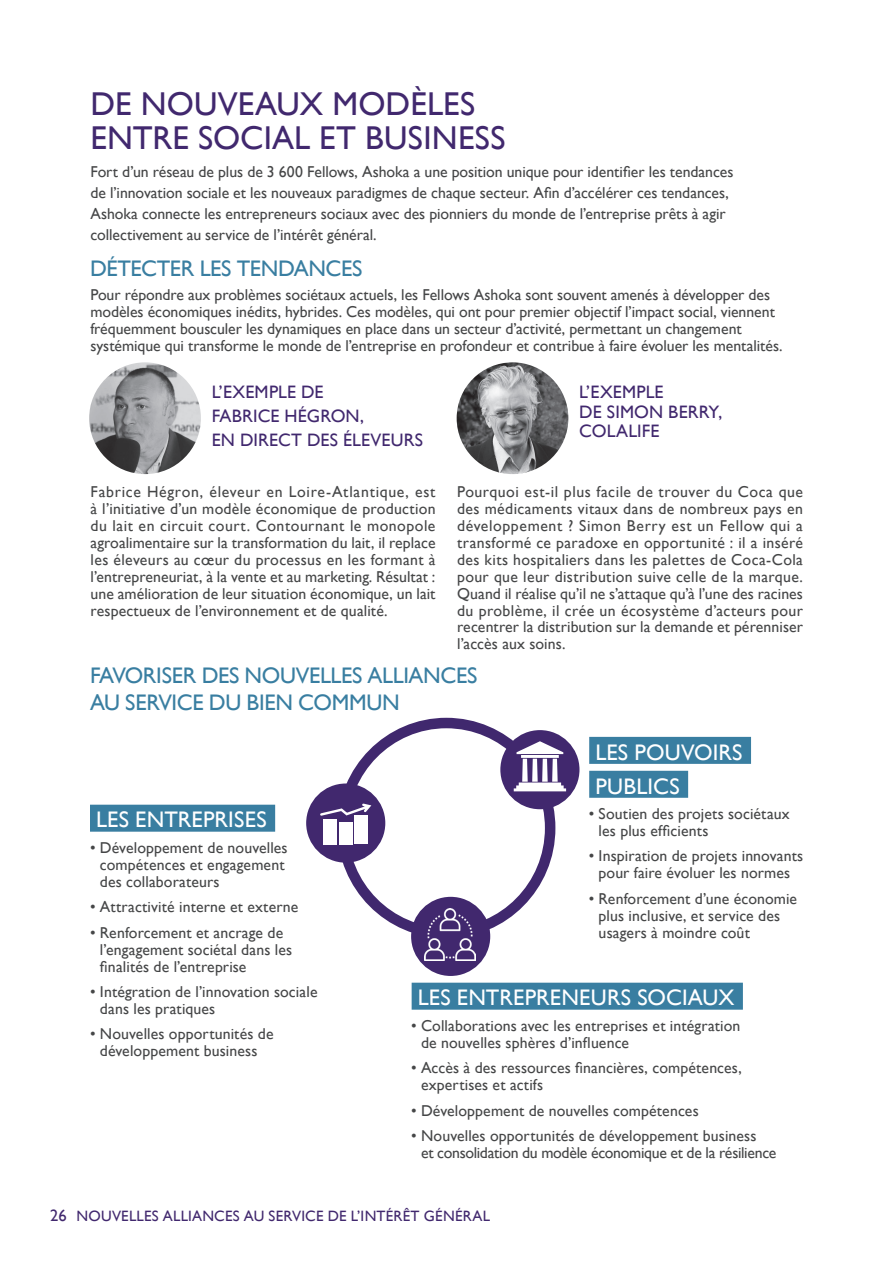
<style>
.page{position:relative;width:893px;height:1263px;background:#fff}
.page>*{position:absolute;margin:0;border:0;box-sizing:border-box;transform-origin:0 0}
.Chapitre{font:33px "Gill Sans";letter-spacing:.005em;color:#41286e}
.sous-titre_light{font:22.5px/27px "Gill Sans";letter-spacing:-.015em;color:#397ea1}
.Chapitre-2{font:22.5px "Gill Sans";letter-spacing:.005em;color:#fff}
.Sous-titre{font:18px/19.5px "Gill Sans";letter-spacing:.005em;color:#41286e}
.Texte{font:15.75px/17px "Gill Sans";letter-spacing:.005em;color:#454647}
.Chapitre-3{font:15.75px/21px "Gill Sans";letter-spacing:-.005em;color:#454647}
.t1{font:15px "Gill Sans";letter-spacing:.015em;color:#41286e}
.s1{font-size:16.5px}
</style>
<div class="page">
<div style="left:337px;top:718px;width:218px;height:220px;border:10px solid #40286e;border-radius:50%"></div>
<div style="left:412px;top:983px;width:331px;height:27px;background:#397ea1"></div>
<div style="left:90px;top:805px;width:185px;height:27px;background:#397ea1"></div>
<div style="left:589px;top:737px;width:162px;height:27px;background:#397ea1"></div>
<div style="left:589px;top:771px;width:99px;height:27px;background:#397ea1"></div>
<div style="left:411px;top:897px;width:79px;height:79px;background:#41286e;border-radius:50%"></div>
<img style="left:424px;top:909px;width:52px;height:51px">
<img style="left:89px;top:362px;width:112px;height:112px;border-radius:56px">
<div style="left:500px;top:730px;width:79px;height:79px;background:#41286e;border-radius:50%"></div>
<svg style="left:514px;top:741px;width:52px;height:50px"></svg>
<div style="left:306px;top:783px;width:79px;height:80px;background:#41286e;border-radius:50%"></div>
<div style="left:355px;top:815px;width:13px;height:29px;background:#fff"></div>
<div style="left:339px;top:822px;width:14px;height:22px;background:#fff"></div>
<div style="left:324px;top:819px;width:13px;height:25px;background:#fff"></div>
<svg style="left:320px;top:803px;width:52px;height:14px"></svg>
<img style="left:457px;top:362px;width:111px;height:112px;border-radius:56px">
<p class="Chapitre" style="left:90px;top:85px;width:386px">DE NOUVEAUX MODÈLES</p>
<p class="Chapitre" style="left:90px;top:119px;width:417px">ENTRE SOCIAL ET BUSINESS</p>
<p class="Chapitre-3" style="left:90px;top:162px;width:645px">Fort d’un réseau de plus de 3 600 Fellows, Ashoka a une position unique pour identifier les tendances de l’innovation sociale et les nouveaux paradigmes de chaque secteur. Afin d’accélérer ces tendances, Ashoka connecte les entrepreneurs sociaux avec des pionniers du monde de l’entreprise prêts à agir collectivement au service de l’intérêt général.</p>
<p class="sous-titre_light" style="left:90px;top:256px;width:274px">DÉTECTER LES TENDANCES</p>
<p class="Chapitre-3" style="left:90px;top:286px;width:694px;line-height:17px">Pour répondre aux problèmes sociétaux actuels, les Fellows Ashoka sont souvent amenés à développer des modèles économiques inédits, hybrides. Ces modèles, qui ont pour premier objectif l’impact social, viennent fréquemment bousculer les dynamiques en place dans un secteur d’activité, permettant un changement systémique qui transforme le monde de l’entreprise en profondeur et contribue à faire évoluer les mentalités.</p>
<p class="Sous-titre" style="left:212px;top:383px;width:113px">L’EXEMPLE DE</p>
<p class="Sous-titre" style="left:212px;top:406px;width:154px">FABRICE HÉGRON,</p>
<p class="Sous-titre" style="left:212px;top:430px;width:213px">EN DIRECT DES ÉLEVEURS</p>
<p class="Texte" style="left:91px;top:483px;width:346px;text-align:justify">Fabrice Hégron, éleveur en Loire-Atlantique, est à l’initiative d’un modèle économique de production du lait en circuit court. Contournant le monopole agroalimentaire sur la transformation du lait, il replace les éleveurs au cœur du processus en les formant à l’entrepreneuriat, à la vente et au marketing. Résultat : une amélioration de leur situation économique, un lait respectueux de l’environnement et de qualité.</p>
<p class="Sous-titre" style="left:579px;top:383px;width:145px">L’EXEMPLE<br>DE SIMON BERRY,<br>COLALIFE</p>
<p class="Texte" style="left:457px;top:483px;width:347px;text-align:justify">Pourquoi est-il plus facile de trouver du Coca que des médicaments vitaux dans de nombreux pays en développement ? Simon Berry est un Fellow qui a transformé ce paradoxe en opportunité : il a inséré des kits hospitaliers dans les palettes de Coca-Cola pour que leur distribution suive celle de la marque.<br>Quand il réalise qu’il ne s’attaque qu’à l’une des racines du problème, il crée un écosystème d’acteurs pour recentrer la distribution sur la demande et pérenniser l’accès aux soins.</p>
<p class="sous-titre_light" style="left:90px;top:663px;width:389px">FAVORISER DES NOUVELLES ALLIANCES<br>AU SERVICE DU BIEN COMMUN</p>
<p class="Chapitre-2" style="left:595px;top:739px;width:149px">LES POUVOIRS</p>
<p class="Chapitre-2" style="left:595px;top:773px;width:86px">PUBLICS</p>
<p class="Chapitre-2" style="left:96px;top:807px;width:172px">LES ENTREPRISES</p>
<p class="Texte" style="left:599px;top:805px;width:192px;text-indent:-10px">• Soutien des projets sociétaux les plus efficients</p>
<p class="Texte" style="left:589px;top:848px;width:216px;text-align:center">• Inspiration de projets innovants pour faire évoluer les normes</p>
<p class="Texte" style="left:599px;top:890px;width:200px;text-indent:-10px">• Renforcement d’une économie plus inclusive, et service des usagers à moindre coût</p>
<p class="Texte" style="left:100px;top:839px;width:189px;text-indent:-10px">• Développement de nouvelles compétences et engagement des collaborateurs</p>
<p class="Texte" style="left:90px;top:899px;width:210px">• Attractivité interne et externe</p>
<p class="Texte" style="left:100px;top:924px;width:194px;text-indent:-10px">• Renforcement et ancrage de l’engagement sociétal dans les finalités de l’entreprise</p>
<p class="Texte" style="left:100px;top:983px;width:219px;text-indent:-10px">• Intégration de l’innovation sociale dans les pratiques</p>
<p class="Texte" style="left:90px;top:1026px;width:185px;text-align:center">• Nouvelles opportunités de développement business</p>
<p class="Chapitre-2" style="left:418px;top:985px;width:318px">LES ENTREPRENEURS SOCIAUX</p>
<p class="Texte" style="left:421px;top:1017px;width:321px;text-indent:-10px">• Collaborations avec les entreprises et intégration de nouvelles sphères d’influence</p>
<p class="Texte" style="left:421px;top:1060px;width:322px;text-indent:-10px">• Accès à des ressources financières, compétences, expertises et actifs</p>
<p class="Texte" style="left:411px;top:1102px;width:289px">• Développement de nouvelles compétences</p>
<p class="Texte" style="left:421px;top:1127px;width:357px;text-indent:-10px">• Nouvelles opportunités de développement business<br>et consolidation du modèle économique et de la résilience</p>
<p class="t1" style="left:50px;top:1207px;width:441px"><span class="s1">26</span> NOUVELLES ALLIANCES AU SERVICE DE L’INTÉRÊT GÉNÉRAL</p>
</div>
